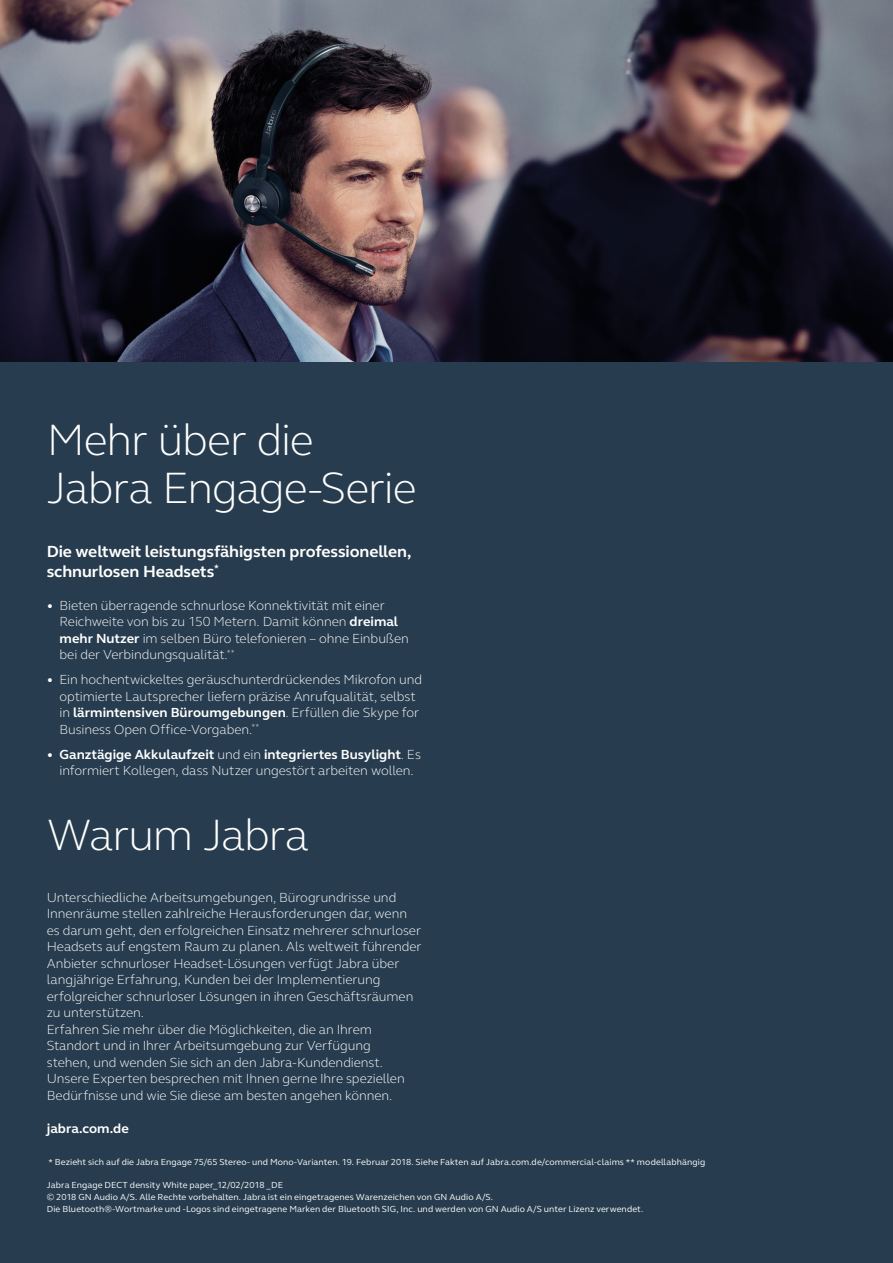
<style>
.page{position:relative;width:893px;height:1263px;background:#fff}
.page>*{position:absolute;margin:0;border:0;box-sizing:border-box;transform-origin:0 0}
.t1{font:300 45px/48px "GN Elliot";letter-spacing:-.025em;color:#fff}
.t2{font:700 16.5px/19.8px "GN Elliot";letter-spacing:-.01em;color:#fff}
.t3{font:300 13.5px/16.5px "GN Elliot";letter-spacing:-.005em;color:#fff}
.t4{font:700 13.5px "GN Elliot";color:#fff}
.claim{font:9px/12px "GN Elliot";letter-spacing:.01em;color:#fff}
.s1{font-weight:700}
</style>
<div class="page">
<div style="left:0;top:317px;width:893px;height:946px;background:#273c4e"></div>
<img style="left:0;top:0;width:893px;height:361px">
<p class="t1" style="left:47px;top:414px;width:371px">Mehr über die<br>Jabra Engage-Serie</p>
<p class="t2" style="left:47px;top:541px;width:366px">Die weltweit leistungsfähigsten professionellen, schnurlosen Headsets<sup>*</sup></p>
<p class="t3" style="left:60px;top:596px;width:351px;text-indent:-13px">• Bieten überragende schnurlose Konnektivität mit einer Reichweite von bis zu 150 Metern. Damit können <span class="s1">dreimal mehr Nutzer</span> im selben Büro telefonieren – ohne Einbußen bei der Verbindungsqualität.<sup>**</sup></p>
<p class="t3" style="left:60px;top:671px;width:364px;text-indent:-13px">• Ein hochentwickeltes geräuschunterdrückendes Mikrofon und optimierte Lautsprecher liefern präzise Anrufqualität, selbst in <span class="s1">lärmintensiven Büroumgebungen</span>. Erfüllen die Skype for Business Open Office-Vorgaben.<sup>**</sup></p>
<p class="t3" style="left:47px;top:745px;width:376px;text-align:center">• <span class="s1">Ganztägige Akkulaufzeit</span> und ein <span class="s1">integriertes Busylight</span>. Es informiert Kollegen, dass Nutzer ungestört arbeiten wollen.</p>
<p class="t1" style="left:47px;top:810px;width:263px">Warum Jabra</p>
<p class="t3" style="left:47px;top:889px;width:376px">Unterschiedliche Arbeitsumgebungen, Bürogrundrisse und Innenräume stellen zahlreiche Herausforderungen dar, wenn es darum geht, den erfolgreichen Einsatz mehrerer schnurloser Headsets auf engstem Raum zu planen. Als weltweit führender Anbieter schnurloser Headset-Lösungen verfügt Jabra über langjährige Erfahrung, Kunden bei der Implementierung erfolgreicher schnurloser Lösungen in ihren Geschäftsräumen zu unterstützen.</p>
<p class="t3" style="left:47px;top:1021px;width:359px">Erfahren Sie mehr über die Möglichkeiten, die an Ihrem Standort und in Ihrer Arbeitsumgebung zur Verfügung stehen, und wenden Sie sich an den Jabra-Kundendienst.<br>Unsere Experten besprechen mit Ihnen gerne Ihre speziellen Bedürfnisse und wie Sie diese am besten angehen können.</p>
<p class="t4" style="left:47px;top:1119px;width:84px">jabra.com.de</p>
<p class="claim" style="left:48px;top:1156px;width:658px">* Bezieht sich auf die Jabra Engage 75/65 Stereo- und Mono-Varianten. 19. Februar 2018. Siehe Fakten auf Jabra.com.de/commercial-claims ** modellabhängig</p>
<p class="claim" style="left:47px;top:1179px;width:598px">Jabra Engage DECT density White paper_12/02/2018 _DE<br>© 2018 GN Audio A/S. Alle Rechte vorbehalten. Jabra ist ein eingetragenes Warenzeichen von GN Audio A/S.<br>Die Bluetooth®-Wortmarke und -Logos sind eingetragene Marken der Bluetooth SIG, Inc. und werden von GN Audio A/S unter Lizenz verwendet.</p>
</div>
